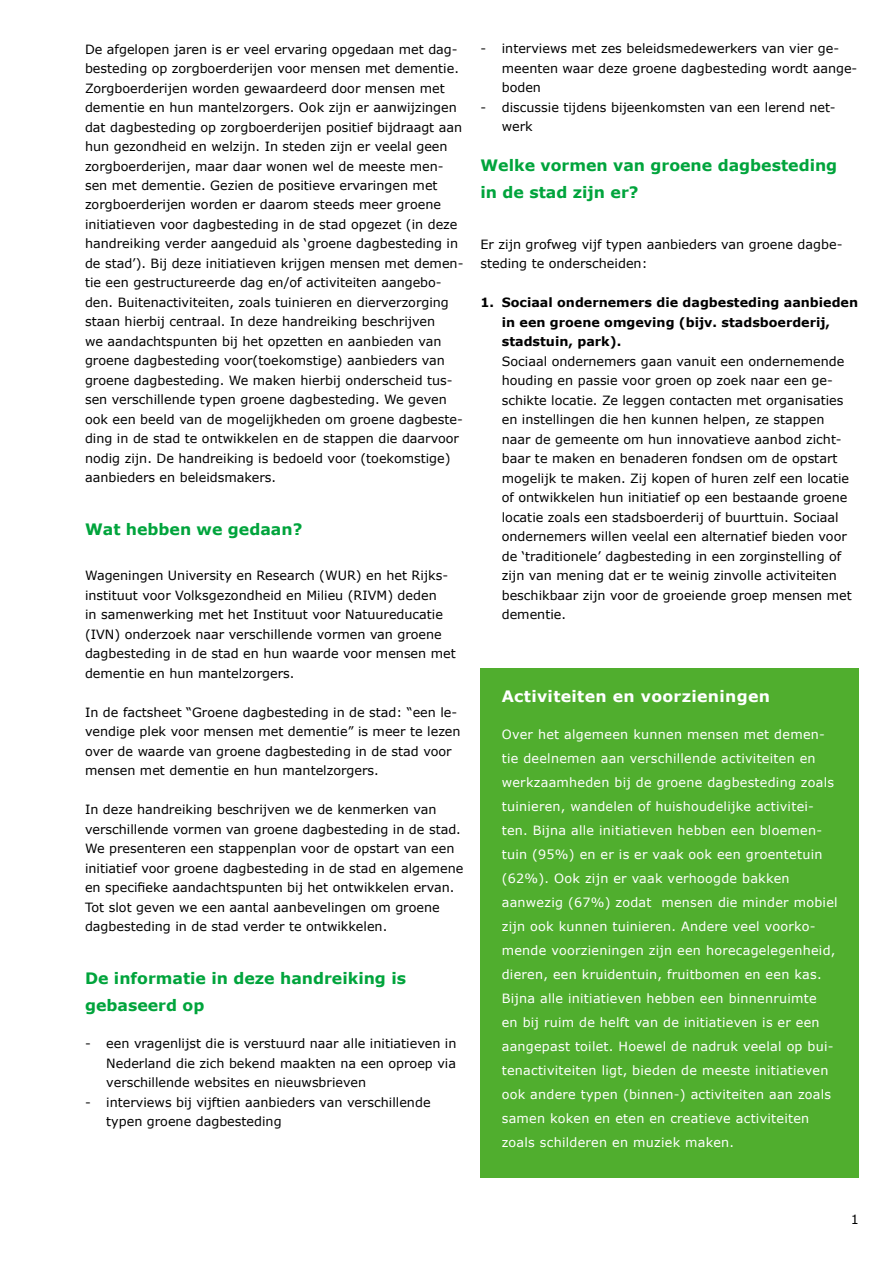
<style>
.page{position:relative;width:893px;height:1263px;background:#fff}
.page>*{position:absolute;margin:0;border:0;box-sizing:border-box;transform-origin:0 0}
.t1{font:700 15.75px/27px "Verdana";color:#00a43c}
.t2{font:700 15.75px "Verdana";letter-spacing:.02em;color:#fff}
.t3{font:12.75px/19.5px "Verdana";color:#000}
.t4{font:12.75px/24px "Verdana";letter-spacing:.02em;color:#fff}
.t5{font:700 12.75px/19.5px "Verdana";color:#000}
</style>
<div class="page">
<div style="left:480px;top:668px;width:379px;height:510px;background:#50ae2e"></div>
<p class="t3" style="left:85px;top:39px;width:380px">De afgelopen jaren is er veel ervaring opgedaan met dag&shy;besteding op zorgboerderijen voor mensen met dementie.<br>Zorgboerderijen worden gewaardeerd door mensen met dementie en hun mantelzorgers. Ook zijn er aanwijzingen dat dagbesteding op zorgboerderijen positief bijdraagt aan hun gezondheid en welzijn. In steden zijn er veelal geen zorgboerderijen, maar daar wonen wel de meeste men&shy;sen met dementie. Gezien de positieve ervaringen met zorgboerderijen worden er daarom steeds meer groene initiatieven voor dagbesteding in de stad opgezet (in deze handreiking verder aangeduid als ‘groene dagbesteding in de stad’). Bij deze initiatieven krijgen mensen met demen&shy;tie een gestructureerde dag en/of activiteiten aangebo&shy;den. Buitenactiviteiten, zoals tuinieren en dierverzorging staan hierbij centraal. In deze handreiking beschrijven<br>we aandachtspunten bij het opzetten en aanbieden van groene dagbesteding voor(toekomstige) aanbieders van groene dagbesteding. We maken hierbij onderscheid tus&shy;sen verschillende typen groene dagbesteding. We geven ook een beeld van de mogelijkheden om groene dagbeste&shy;ding in de stad te ontwikkelen en de stappen die daarvoor nodig zijn. De handreiking is bedoeld voor (toekomstige) aanbieders en beleidsmakers.</p>
<p class="t1" style="left:85px;top:515px;width:219px">Wat hebben we gedaan?</p>
<p class="t3" style="left:85px;top:565px;width:372px">Wageningen University en Research (WUR) en het Rijks&shy;instituut voor Volksgezondheid en Milieu (RIVM) deden<br>in samenwerking met het Instituut voor Natuureducatie (IVN) onderzoek naar verschillende vormen van groene dagbesteding in de stad en hun waarde voor mensen met dementie en hun mantelzorgers.</p>
<p class="t3" style="left:85px;top:702px;width:377px">In de factsheet “Groene dagbesteding in de stad: “een le&shy;vendige plek voor mensen met dementie” is meer te lezen over de waarde van groene dagbesteding in de stad voor mensen met dementie en hun mantelzorgers.</p>
<p class="t3" style="left:85px;top:799px;width:380px">In deze handreiking beschrijven we de kenmerken van verschillende vormen van groene dagbesteding in de stad.<br>We presenteren een stappenplan voor de opstart van een initiatief voor groene dagbesteding in de stad en algemene en specifieke aandachtspunten bij het ontwikkelen ervan.<br>Tot slot geven we een aantal aanbevelingen om groene dagbesteding in de stad verder te ontwikkelen.</p>
<p class="t1" style="left:85px;top:964px;width:323px">De informatie in deze handreiking is gebaseerd op</p>
<p class="t3" style="left:106px;top:1033px;width:352px;text-align:justify;text-indent:-21px">- een vragenlijst die is verstuurd naar alle initiatieven in Nederland die zich bekend maakten na een oproep via verschillende websites en nieuwsbrieven</p>
<p class="t3" style="left:106px;top:1092px;width:326px;text-indent:-21px">- interviews bij vijftien aanbieders van verschillende typen groene dagbesteding</p>
<p class="t3" style="left:502px;top:39px;width:357px;text-indent:-21px">- interviews met zes beleidsmedewerkers van vier ge&shy;meenten waar deze groene dagbesteding wordt aange&shy;boden</p>
<p class="t3" style="left:502px;top:97px;width:335px;text-indent:-21px">- discussie tijdens bijeenkomsten van een lerend net&shy;werk</p>
<p class="t1" style="left:480px;top:152px;width:358px">Welke vormen van groene dagbesteding in de stad zijn er?</p>
<p class="t3" style="left:480px;top:234px;width:363px">Er zijn grofweg vijf typen aanbieders van groene dagbe&shy;steding te onderscheiden:</p>
<p class="t5" style="left:502px;top:292px;width:358px;text-indent:-21px">1. Sociaal ondernemers die dagbesteding aanbieden in een groene omgeving (bijv. stadsboerderij, stadstuin, park).</p>
<p class="t3" style="left:502px;top:351px;width:352px">Sociaal ondernemers gaan vanuit een ondernemende houding en passie voor groen op zoek naar een ge&shy;schikte locatie. Ze leggen contacten met organisaties en instellingen die hen kunnen helpen, ze stappen naar de gemeente om hun innovatieve aanbod zicht&shy;baar te maken en benaderen fondsen om de opstart mogelijk te maken. Zij kopen of huren zelf een locatie of ontwikkelen hun initiatief op een bestaande groene locatie zoals een stadsboerderij of buurttuin. Sociaal ondernemers willen veelal een alternatief bieden voor de ‘traditionele’ dagbesteding in een zorginstelling of zijn van mening dat er te weinig zinvolle activiteiten beschikbaar zijn voor de groeiende groep mensen met dementie.</p>
<p class="t2" style="left:502px;top:686px;width:270px">Activiteiten en voorzieningen</p>
<p class="t4" style="left:502px;top:721px;width:337px">Over het algemeen kunnen mensen met demen&shy;tie deelnemen aan verschillende activiteiten en werkzaamheden bij de groene dagbesteding zoals tuinieren, wandelen of huishoudelijke activitei&shy;ten. Bijna alle initiatieven hebben een bloemen&shy;tuin (95%) en er is er vaak ook een groentetuin (62%). Ook zijn er vaak verhoogde bakken aanwezig (67%) zodat mensen die minder mobiel zijn ook kunnen tuinieren. Andere veel voorko&shy;mende voorzieningen zijn een horecagelegenheid, dieren, een kruidentuin, fruitbomen en een kas.<br>Bijna alle initiatieven hebben een binnenruimte<br>en bij ruim de helft van de initiatieven is er een aangepast toilet. Hoewel de nadruk veelal op bui&shy;tenactiviteiten ligt, bieden de meeste initiatieven ook andere typen (binnen-) activiteiten aan zoals samen koken en eten en creatieve activiteiten zoals schilderen en muziek maken.</p>
<p class="t3" style="left:851px;top:1209px;width:10px">1</p>
</div>
